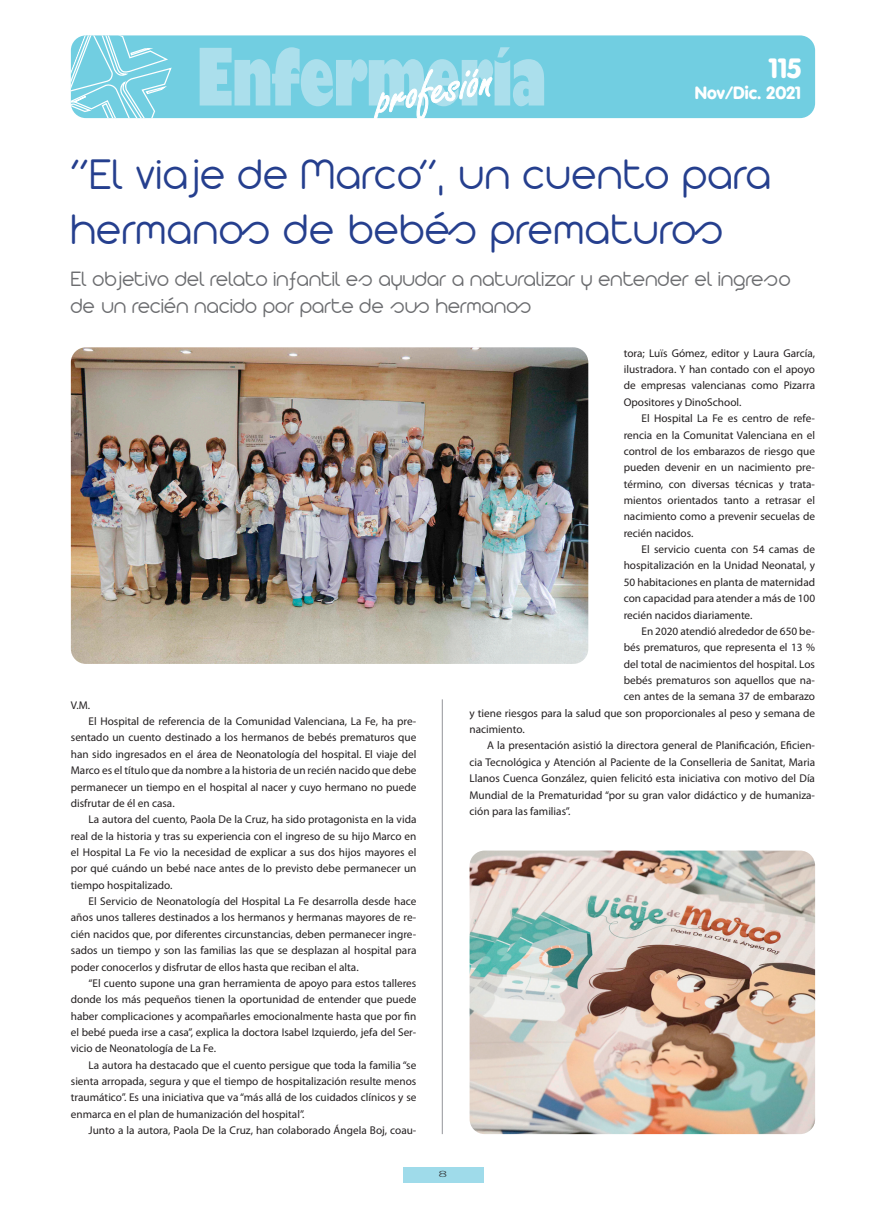
<style>
.page{position:relative;width:886px;height:1205px;background:#fff}
.page>*{position:absolute;margin:0;border:0;box-sizing:border-box;transform-origin:0 0}
.t1{font:300 46.25px/55px "Arista 2.0 Alternate";letter-spacing:.03em;color:#253f8e}
.t2{font:900 27.5px "VAG Rounded";color:#fff}
.t3{font:300 22.5px/27.5px "Arista 2.0 Alternate";letter-spacing:.02em;color:#6c6d70}
.t4{font:900 17.5px "VAG Rounded";color:#fff}
.t5{font:11.25px/16.4px "Myriad Pro";color:#231f20;text-align:justify}
.t6{font:11.25px "Myriad Pro";color:#231f20}
.t7{font:300 8.12px "Futura";color:#231f20;scale:2 1}
</style>
<div class="page">
<div style="left:71px;top:35px;width:744px;height:83px;background:#71cee1;border-radius:15px"></div>
<svg style="left:71px;top:35px;width:102px;height:83px"></svg>
<svg style="left:200px;top:47px;width:344px;height:72px"></svg>
<div style="left:403px;top:1167px;width:80px;height:15px;background:#9fdbea"></div>
<img style="left:469px;top:850px;width:346px;height:284px">
<hr style="left:442px;top:699px;width:1px;height:435px;background:#a8a9ad">
<img style="left:71px;top:347px;width:517px;height:317px">
<p class="t2" style="left:769px;top:52px;width:34px">115</p>
<p class="t4" style="left:695px;top:82px;width:108px">Nov/Dic. 2021</p>
<p class="t1" style="left:71px;top:146px;width:701px">“El viaje de Marco”, un cuento para hermanos de bebés prematuros</p>
<p class="t3" style="left:71px;top:265px;width:721px">El objetivo del relato infantil es ayudar a naturalizar y entender el ingreso de un recién nacido por parte de sus hermanos</p>
<p class="t6" style="left:71px;top:699px;width:21px">V.M.</p>
<p class="t5" style="left:71px;top:713px;width:347px;text-indent:18px">El Hospital de referencia de la Comunidad Valenciana, La Fe, ha pre&shy;sentado un cuento destinado a los hermanos de bebés prematuros que han sido ingresados en el área de Neonatología del hospital. El viaje del Marco es el título que da nombre a la historia de un recién nacido que debe permanecer un tiempo en el hospital al nacer y cuyo hermano no puede disfrutar de él en casa.</p>
<p class="t5" style="left:71px;top:811px;width:347px;text-indent:18px">La autora del cuento, Paola De la Cruz, ha sido protagonista en la vida real de la historia y tras su experiencia con el ingreso de su hijo Marco en el Hospital La Fe vio la necesidad de explicar a sus dos hijos mayores el por qué cuándo un bebé nace antes de lo previsto debe permanecer un tiempo hospitalizado.</p>
<p class="t5" style="left:71px;top:893px;width:347px;text-indent:18px">El Servicio de Neonatología del Hospital La Fe desarrolla desde hace años unos talleres destinados a los hermanos y hermanas mayores de re&shy;cién nacidos que, por diferentes circunstancias, deben permanecer ingre&shy;sados un tiempo y son las familias las que se desplazan al hospital para poder conocerlos y disfrutar de ellos hasta que reciban el alta.</p>
<p class="t5" style="left:71px;top:975px;width:347px;text-indent:18px">“El cuento supone una gran herramienta de apoyo para estos talleres donde los más pequeños tienen la oportunidad de entender que puede haber complicaciones y acompañarles emocionalmente hasta que por fin el bebé pueda irse a casa”, explica la doctora Isabel Izquierdo, jefa del Ser&shy;vicio de Neonatología de La Fe.</p>
<p class="t5" style="left:71px;top:1057px;width:347px;text-indent:18px">La autora ha destacado que el cuento persigue que toda la familia “se sienta arropada, segura y que el tiempo de hospitalización resulte menos traumático”. Es una iniciativa que va “más allá de los cuidados clínicos y se enmarca en el plan de humanización del hospital”.</p>
<p class="t5" style="left:89px;top:1122px;width:329px">Junto a la autora, Paola De la Cruz, han colaborado Ángela Boj, coau-</p>
<p class="t5" style="left:624px;top:345px;width:193px">tora; Luïs Gómez, editor y Laura García, ilustradora. Y han contado con el apoyo de empresas valencianas como Pizarra Opositores y DinoSchool.</p>
<p class="t5" style="left:624px;top:410px;width:193px;text-indent:18px">El Hospital La Fe es centro de refe&shy;rencia en la Comunitat Valenciana en el control de los embarazos de riesgo que pueden devenir en un nacimiento pre&shy;término, con diversas técnicas y trata&shy;mientos orientados tanto a retrasar el nacimiento como a prevenir secuelas de recién nacidos.</p>
<p class="t5" style="left:624px;top:541px;width:193px;text-indent:18px">El servicio cuenta con 54 camas de hospitalización en la Unidad Neonatal, y 50 habitaciones en planta de maternidad con capacidad para atender a más de 100 recién nacidos diariamente.</p>
<p class="t5" style="left:641px;top:623px;width:175px">En 2020 atendió alrededor de 650 be-</p>
<p class="t5" style="left:624px;top:639px;width:193px">bés prematuros, que representa el 13 %</p>
<p class="t5" style="left:624px;top:656px;width:193px">del total de nacimientos del hospital. Los</p>
<p class="t5" style="left:624px;top:672px;width:193px">bebés prematuros son aquellos que na-</p>
<p class="t5" style="left:624px;top:688px;width:193px">cen antes de la semana 37 de embarazo</p>
<p class="t5" style="left:469px;top:705px;width:347px">y tiene riesgos para la salud que son proporcionales al peso y semana de</p>
<p class="t5" style="left:469px;top:721px;width:57px">nacimiento.</p>
<p class="t5" style="left:469px;top:738px;width:347px;text-indent:18px">A la presentación asistió la directora general de Planificación, Eficien&shy;cia Tecnológica y Atención al Paciente de la Conselleria de Sanitat, Maria Llanos Cuenca González, quien felicitó esta iniciativa con motivo del Día Mundial de la Prematuridad “por su gran valor didáctico y de humaniza&shy;ción para las familias”.</p>
<p class="t7" style="left:438px;top:1169px;width:7px">8</p>
</div>
